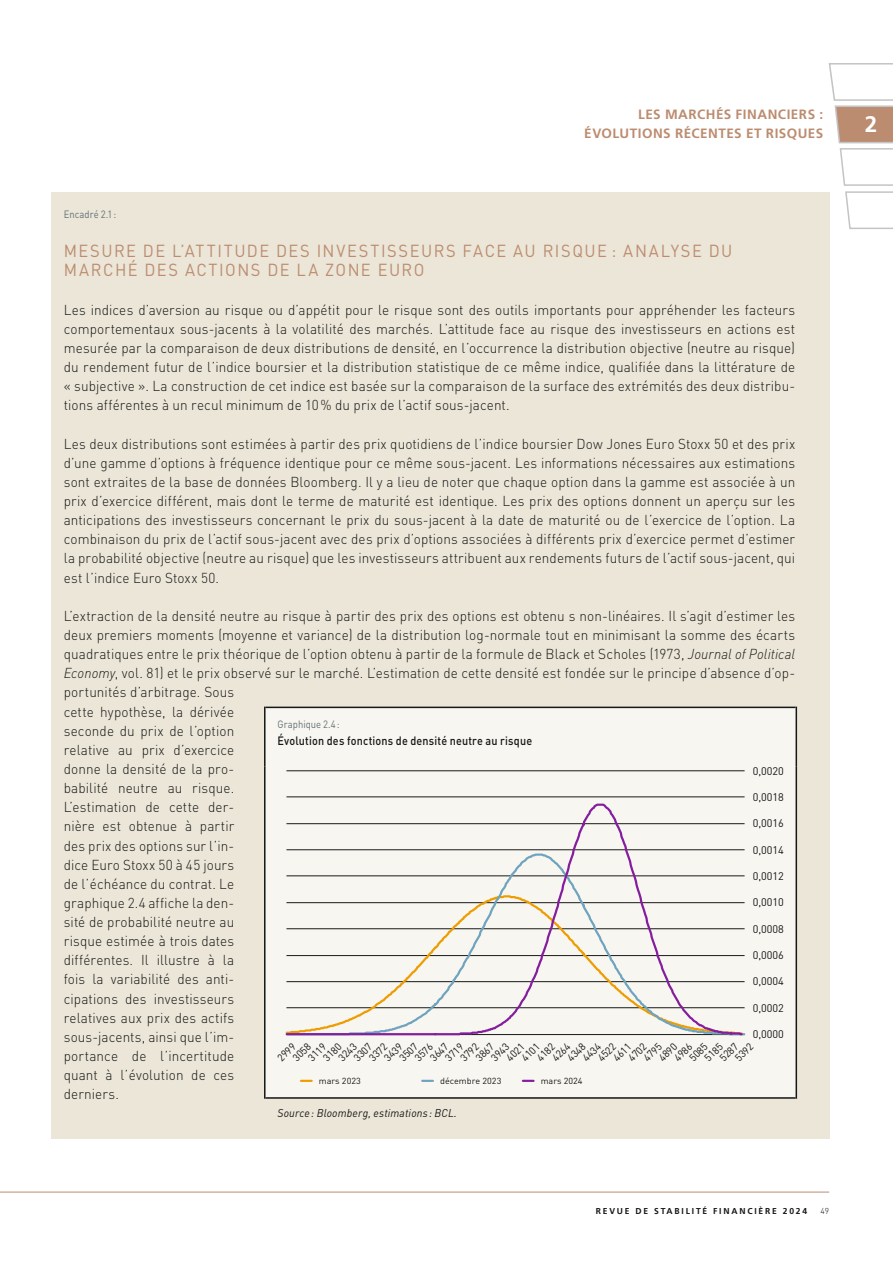
<style>
.page{position:relative;width:893px;height:1263px;background:#fff}
.page>*{position:absolute;margin:0;border:0;box-sizing:border-box;transform-origin:0 0}
.t1{font:700 22.5px "Frutiger LT Pro";color:#fff}
.t2{font:17.25px/19.2px "DIN Pro";letter-spacing:.095em;color:#bc8c70;scale:.95 1}
.t3{font:300 14.25px/19.2px "DIN Pro";letter-spacing:.005em;color:#151616;text-align:justify;scale:.95 1}
.t4{font:700 13.5px/19.5px "Frutiger LT Pro";letter-spacing:.035em;color:#bc8c70;text-align:right}
.t5{font:500 12px "DIN Pro";letter-spacing:.015em;color:#151616;scale:.9 1}
.t6{font:italic 11.25px "DIN Pro";letter-spacing:.015em;color:#151616;scale:.95 1}
.t7{font:10.95px "DIN Pro";letter-spacing:-.005em;color:#151616}
.t8{font:10.5px "DIN Pro";color:#637077;scale:.9 1}
.t9{font:10.35px "DIN Pro";color:#151616}
.t10{font:8.7px "DIN Pro";color:#151616}
.t11{font:700 8.55px "Frutiger LT Pro";letter-spacing:.21em;color:#151616}
.t12{font:300 8.55px "DIN Pro";color:#151616}
.s1{font-style:italic}
</style>
<div class="page">
<hr style="left:0;top:1192px;width:829px;height:1px;background:#bc8c70">
<svg style="left:828px;top:63px;width:65px;height:167px"></svg>
<div style="left:51px;top:192px;width:778px;height:946px;background:#ebe6d7"></div>
<div style="left:266px;top:708px;width:530px;height:389px;background:#f8f6f0"></div>
<hr style="left:266px;top:707px;width:530px;height:1px;background:#151616">
<hr style="left:264px;top:707px;width:2px;height:59px;background:#151616">
<hr style="left:796px;top:707px;width:1px;height:59px;background:#151616">
<hr style="left:264px;top:766px;width:2px;height:333px;background:#151616">
<hr style="left:796px;top:766px;width:1px;height:333px;background:#151616">
<hr style="left:266px;top:1097px;width:530px;height:2px;background:#151616">
<svg style="left:301px;top:1080px;width:11px;height:2px"></svg>
<svg style="left:422px;top:1080px;width:11px;height:2px"></svg>
<svg style="left:523px;top:1080px;width:10px;height:2px"></svg>
<hr style="left:286px;top:849px;width:459px;height:1px;background:#151616">
<hr style="left:286px;top:823px;width:459px;height:1px;background:#151616">
<hr style="left:286px;top:797px;width:459px;height:1px;background:#151616">
<hr style="left:286px;top:770px;width:459px;height:1px;background:#151616">
<svg style="left:285px;top:802px;width:459px;height:234px;background:#ece8e3"></svg>
<p class="t4" style="left:584px;top:104px;width:240px">LES MARCHÉS FINANCIERS :<br>ÉVOLUTIONS RÉCENTES ET RISQUES</p>
<h1 class="t1" style="left:865px;top:111px;width:14px">2</h1>
<p class="t8" style="left:64px;top:207px;width:60px">Encadré 2.1:</p>
<p class="t2" style="left:64px;top:241px;width:705px">MESURE DE L’ATTITUDE DES INVESTISSEURS FACE AU RISQUE : ANALYSE DU<br>MARCHÉ DES ACTIONS DE LA ZONE EURO</p>
<p class="t3" style="left:64px;top:299px;width:771px">Les indices d’aversion au risque ou d’appétit pour le risque sont des outils importants pour appréhender les facteurs comportementaux sous-jacents à la volatilité des marchés. L’attitude face au risque des investisseurs en actions est mesurée par la comparaison de deux distributions de densité, en l’occurrence la distribution objective (neutre au risque) du rendement futur de l’indice boursier et la distribution statistique de ce même indice, qualifiée dans la littérature de « subjective ». La construction de cet indice est basée sur la comparaison de la surface des extrémités des deux distribu&shy;tions afférentes à un recul minimum de 10% du prix de l’actif sous-jacent.</p>
<p class="t3" style="left:64px;top:433px;width:771px">Les deux distributions sont estimées à partir des prix quotidiens de l’indice boursier Dow Jones Euro Stoxx 50 et des prix d’une gamme d’options à fréquence identique pour ce même sous-jacent. Les informations nécessaires aux estimations sont extraites de la base de données Bloomberg. Il y a lieu de noter que chaque option dans la gamme est associée à un prix d’exercice différent, mais dont le terme de maturité est identique. Les prix des options donnent un aperçu sur les anticipations des investisseurs concernant le prix du sous-jacent à la date de maturité ou de l’exercice de l’option. La combinaison du prix de l’actif sous-jacent avec des prix d’options associées à différents prix d’exercice permet d’estimer la probabilité objective (neutre au risque) que les investisseurs attribuent aux rendements futurs de l’actif sous-jacent, qui est l’indice Euro Stoxx 50.</p>
<p class="t3" style="left:64px;top:605px;width:771px;text-align:left">L’extraction de la densité neutre au risque à partir des prix des options est obtenu s non-linéaires. Il s’agit d’estimer les deux premiers moments (moyenne et variance) de la distribution log-normale tout en minimisant la somme des écarts quadratiques entre le prix théorique de l’option obtenu à partir de la formule de Black et Scholes (1973, <span class="s1">Journal of Political Economy</span>, vol. 81) et le prix observé sur le marché. L’estimation de cette densité est fondée sur le principe d’absence d’op&shy;portunités d’arbitrage. Sous<br>cette hypothèse, la dérivée<br>seconde du prix de l’option<br>relative au prix d’exercice<br>donne la densité de la pro-<br>babilité neutre au risque.<br>L’estimation de cette der-<br>nière est obtenue à partir<br>des prix des options sur l’in-<br>dice Euro Stoxx 50 à 45 jours<br>de l’échéance du contrat. Le<br>graphique 2.4 affiche la den-<br>sité de probabilité neutre au<br>risque estimée à trois dates<br>différentes. Il illustre à la<br>fois la variabilité des anti-<br>cipations des investisseurs<br>relatives aux prix des actifs<br>sous-jacents, ainsi que l’im-<br>portance de l’incertitude<br>quant à l’évolution de ces<br>derniers.</p>
<p class="t8" style="left:278px;top:717px;width:70px">Graphique 2.4:</p>
<p class="t5" style="left:278px;top:732px;width:284px">Évolution des fonctions de densité neutre au risque</p>
<p class="t7" style="left:753px;top:763px;width:33px">0,0020</p>
<p class="t7" style="left:753px;top:789px;width:33px">0,0018</p>
<p class="t7" style="left:753px;top:816px;width:33px">0,0016</p>
<p class="t7" style="left:753px;top:842px;width:33px">0,0014</p>
<p class="t7" style="left:753px;top:868px;width:33px">0,0012</p>
<p class="t7" style="left:753px;top:895px;width:33px">0,0010</p>
<p class="t7" style="left:753px;top:921px;width:33px">0,0008</p>
<p class="t7" style="left:753px;top:947px;width:33px">0,0006</p>
<p class="t7" style="left:753px;top:974px;width:33px">0,0004</p>
<p class="t7" style="left:753px;top:1000px;width:33px">0,0002</p>
<p class="t7" style="left:753px;top:1026px;width:33px">0,0000</p>
<p class="t9" style="left:579px;top:1054px;width:22px;rotate:-44deg">4434</p>
<p class="t9" style="left:549px;top:1054px;width:22px;rotate:-44deg">4264</p>
<p class="t9" style="left:564px;top:1054px;width:22px;rotate:-44deg">4348</p>
<p class="t9" style="left:717px;top:1054px;width:22px;rotate:-44deg">5287</p>
<p class="t9" style="left:290px;top:1054px;width:22px;rotate:-44deg">3058</p>
<p class="t9" style="left:732px;top:1054px;width:22px;rotate:-44deg">5392</p>
<p class="t9" style="left:473px;top:1054px;width:22px;rotate:-44deg">3867</p>
<p class="t9" style="left:427px;top:1054px;width:22px;rotate:-44deg">3647</p>
<p class="t9" style="left:396px;top:1054px;width:22px;rotate:-44deg">3507</p>
<p class="t9" style="left:625px;top:1054px;width:22px;rotate:-44deg">4702</p>
<p class="t9" style="left:595px;top:1054px;width:22px;rotate:-44deg">4522</p>
<p class="t9" style="left:351px;top:1054px;width:22px;rotate:-44deg">3307</p>
<p class="t9" style="left:534px;top:1054px;width:22px;rotate:-44deg">4182</p>
<p class="t9" style="left:488px;top:1054px;width:22px;rotate:-44deg">3943</p>
<p class="t9" style="left:457px;top:1054px;width:22px;rotate:-44deg">3792</p>
<p class="t9" style="left:701px;top:1054px;width:22px;rotate:-44deg">5185</p>
<p class="t9" style="left:366px;top:1054px;width:22px;rotate:-44deg">3372</p>
<p class="t9" style="left:686px;top:1054px;width:22px;rotate:-44deg">5085</p>
<p class="t9" style="left:656px;top:1054px;width:22px;rotate:-44deg">4890</p>
<p class="t9" style="left:335px;top:1054px;width:22px;rotate:-44deg">3243</p>
<p class="t9" style="left:640px;top:1054px;width:22px;rotate:-44deg">4795</p>
<p class="t9" style="left:671px;top:1054px;width:22px;rotate:-44deg">4986</p>
<p class="t9" style="left:442px;top:1054px;width:22px;rotate:-44deg">3719</p>
<p class="t9" style="left:381px;top:1054px;width:22px;rotate:-44deg">3439</p>
<p class="t9" style="left:305px;top:1054px;width:22px;rotate:-44deg">3119</p>
<p class="t9" style="left:274px;top:1054px;width:22px;rotate:-44deg">2999</p>
<p class="t9" style="left:320px;top:1054px;width:22px;rotate:-44deg">3180</p>
<p class="t9" style="left:412px;top:1054px;width:22px;rotate:-44deg">3576</p>
<p class="t9" style="left:610px;top:1054px;width:22px;rotate:-44deg">4611</p>
<p class="t9" style="left:518px;top:1054px;width:22px;rotate:-44deg">4101</p>
<p class="t9" style="left:503px;top:1054px;width:22px;rotate:-44deg">4021</p>
<p class="t10" style="left:319px;top:1075px;width:43px">mars 2023</p>
<p class="t10" style="left:440px;top:1075px;width:63px">décembre 2023</p>
<p class="t10" style="left:541px;top:1075px;width:43px">mars 2024</p>
<p class="t6" style="left:278px;top:1106px;width:190px">Source: Bloomberg, estimations: BCL.</p>
<p class="t11" style="left:596px;top:1206px;width:213px">REVUE DE STABILITÉ FINANCIÈRE 2024</p>
<p class="t12" style="left:820px;top:1205px;width:10px">49</p>
</div>
